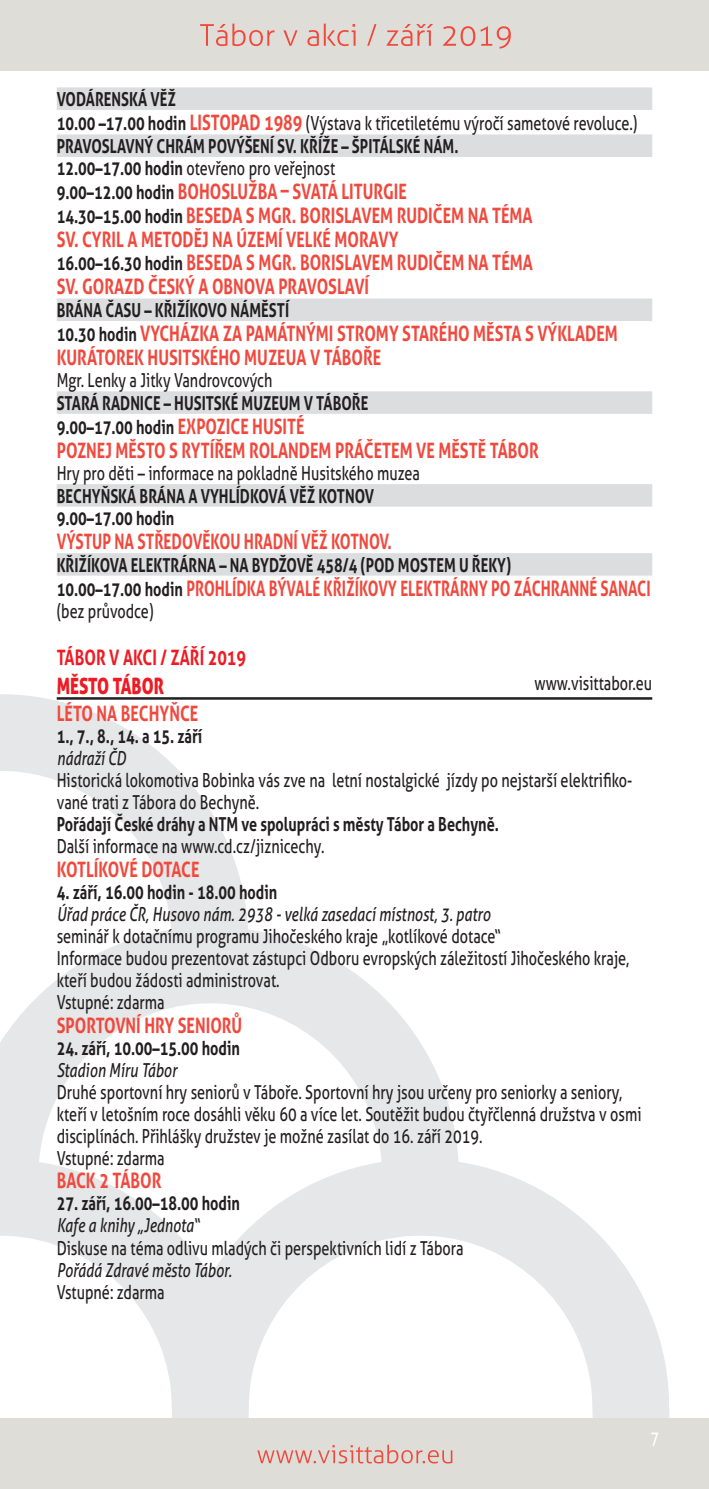
<style>
.page{position:relative;width:709px;height:1489px;background:#fff}
.page>*{position:absolute;margin:0;border:0;box-sizing:border-box;transform-origin:0 0}
.t1{font:22.5px "Aller Display";color:#ed1c24;scale:.75 1}
.t2{font:700 21.25px/23.8px "Aller";color:#f0493e;scale:.75 1}
.t3{font:700 21.25px "Aller";color:#f0493e;scale:.7 1}
.t4{font:700 21.25px "Aller";color:#f0493e;scale:.71 1}
.t5{font:700 21.25px "Aller";color:#ed1c24;scale:.75 1}
.t6{font:700 21.25px "Aller";letter-spacing:-.025em;color:#f0493e;scale:.75 1}
.t7{font:19.25px/22px "Aller";color:#231f20;scale:.75 1}
.t8{font:700 19.25px/23px "Aller";color:#231f20;scale:.75 1}
.t9{font:italic 19.25px "Aller";color:#231f20;scale:.75 1}
.t10{font:19.25px "Aller";color:#fff;scale:.75 1}
.s1{font-size:21.25px;color:#f0493e}
.s2{font-weight:400}
.s3{font-size:19.25px;color:#231f20}
</style>
<div class="page">
<svg style="left:0;top:694px;width:669px;height:723px"></svg>
<div style="left:0;top:0;width:709px;height:71px;background:#deddd7"></div>
<div style="left:0;top:1417px;width:709px;height:71px;background:#deddd7"></div>
<svg style="left:200px;top:24px;width:74px;height:22px"></svg>
<svg style="left:283px;top:30px;width:14px;height:16px"></svg>
<svg style="left:307px;top:24px;width:48px;height:22px"></svg>
<svg style="left:367px;top:24px;width:9px;height:22px"></svg>
<svg style="left:386px;top:24px;width:47px;height:22px"></svg>
<svg style="left:443px;top:26px;width:68px;height:23px"></svg>
<svg style="left:257px;top:1444px;width:195px;height:19px"></svg>
<div style="left:57px;top:87px;width:595px;height:23px;background:#dcddde"></div>
<div style="left:57px;top:134px;width:595px;height:23px;background:#dcddde"></div>
<div style="left:57px;top:298px;width:595px;height:23px;background:#dcddde"></div>
<div style="left:57px;top:391px;width:595px;height:23px;background:#dcddde"></div>
<div style="left:57px;top:484px;width:595px;height:22px;background:#dcddde"></div>
<div style="left:57px;top:553px;width:595px;height:22px;background:#dcddde"></div>
<hr style="left:57px;top:697px;width:595px;height:2px;background:#231f20">
<p class="t8" style="left:57px;top:88px;width:776px">VODÁRENSKÁ VĚŽ<br>10.00 –17.00 hodin <span class="s1">LISTOPAD 1989</span> <span class="s2">(Výstava k třicetiletému výročí sametové revoluce.)<br></span>PRAVOSLAVNÝ CHRÁM POVÝŠENÍ SV. KŘÍŽE – ŠPITÁLSKÉ NÁM.<br>12.00–17.00 hodin <span class="s2">otevřeno pro veřejnost</span></p>
<p class="t2" style="left:57px;top:180px;width:636px"><span class="s3">9.00–12.00 hodin</span> BOHOSLUŽBA – SVATÁ LITURGIE<br><span class="s3">14.30–15.00 hodin</span> BESEDA S MGR. BORISLAVEM RUDIČEM NA TÉMA SV. CYRIL A METODĚJ NA ÚZEMÍ VELKÉ MORAVY<br><span class="s3">16.00–16.30 hodin</span> BESEDA S MGR. BORISLAVEM RUDIČEM NA TÉMA SV. GORAZD ČESKÝ A OBNOVA PRAVOSLAVÍ</p>
<p class="t8" style="left:57px;top:299px;width:311px">BRÁNA ČASU – KŘIŽÍKOVO NÁMĚSTÍ</p>
<p class="t2" style="left:57px;top:322px;width:749px"><span class="s3">10.30 hodin</span> VYCHÁZKA ZA PAMÁTNÝMI STROMY STARÉHO MĚSTA S VÝKLADEM<br>KURÁTOREK HUSITSKÉHO MUZEUA V TÁBOŘE</p>
<p class="t7" style="left:57px;top:369px;width:289px">Mgr. Lenky a Jitky Vandrovcových</p>
<p class="t8" style="left:57px;top:392px;width:417px;line-height:23.8px">STARÁ RADNICE – HUSITSKÉ MUZEUM V TÁBOŘE<br>9.00–17.00 hodin <span class="s1">EXPOZICE HUSITÉ</span></p>
<p class="t2" style="left:57px;top:438px;width:644px">POZNEJ MĚSTO S RYTÍŘEM ROLANDEM PRÁČETEM VE MĚSTĚ TÁBOR</p>
<p class="t7" style="left:57px;top:462px;width:485px">Hry pro děti – informace na pokladně Husitského muzea</p>
<p class="t8" style="left:57px;top:485px;width:424px;line-height:22px">BECHYŇSKÁ BRÁNA A VYHLÍDKOVÁ VĚŽ KOTNOV<br>9.00–17.00 hodin</p>
<p class="t4" style="left:57px;top:529px;width:474px">VÝSTUP NA STŘEDOVĚKOU HRADNÍ VĚŽ KOTNOV.</p>
<p class="t8" style="left:57px;top:554px;width:607px">KŘIŽÍKOVA ELEKTRÁRNA – NA BYDŽOVĚ 458/4 (POD MOSTEM U ŘEKY)</p>
<p class="t3" style="left:57px;top:576px;width:850px"><span class="s3">10.00–17.00 hodin</span> PROHLÍDKA BÝVALÉ KŘIŽÍKOVY ELEKTRÁRNY PO ZÁCHRANNÉ SANACI</p>
<p class="t7" style="left:57px;top:600px;width:131px">(bez průvodce)</p>
<p class="t5" style="left:57px;top:645px;width:254px">TÁBOR V AKCI / ZÁŘÍ 2019</p>
<p class="t1" style="left:57px;top:673px;width:145px">MĚSTO TÁBOR</p>
<p class="t7" style="left:534px;top:672px;width:158px">www.visittabor.eu</p>
<p class="t2" style="left:57px;top:701px;width:190px">LÉTO NA BECHYŇCE</p>
<p class="t8" style="left:57px;top:724px;width:196px">1., 7., 8., 14. a 15. září</p>
<p class="t9" style="left:57px;top:747px;width:94px">nádraží ČD</p>
<p class="t7" style="left:57px;top:769px;width:769px">Historická lokomotiva Bobinka vás zve na letní nostalgické jízdy po nejstarší elektrifiko&shy;vané trati z Tábora do Bechyně.</p>
<p class="t8" style="left:57px;top:812px;width:591px">Pořádají České dráhy a NTM ve spolupráci s městy Tábor a Bechyně.</p>
<p class="t7" style="left:57px;top:835px;width:358px">Další informace na www.cd.cz/jiznicechy.</p>
<p class="t6" style="left:57px;top:856px;width:192px">KOTLÍKOVÉ DOTACE</p>
<p class="t8" style="left:57px;top:880px;width:295px">4. září, 16.00 hodin - 18.00 hodin</p>
<p class="t9" style="left:57px;top:902px;width:580px">Úřad práce ČR, Husovo nám. 2938 - velká zasedací místnost, 3. patro</p>
<p class="t7" style="left:57px;top:925px;width:765px">seminář k dotačnímu programu Jihočeského kraje „kotlíkové dotace“<br>Informace budou prezentovat zástupci Odboru evropských záležitostí Jihočeského kraje, kteří budou žádosti administrovat.<br>Vstupné: zdarma</p>
<p class="t2" style="left:57px;top:1013px;width:249px">SPORTOVNÍ HRY SENIORŮ</p>
<p class="t8" style="left:57px;top:1036px;width:246px">24. září, 10.00–15.00 hodin</p>
<p class="t9" style="left:57px;top:1058px;width:162px">Stadion Míru Tábor</p>
<p class="t7" style="left:57px;top:1080px;width:781px">Druhé sportovní hry seniorů v Táboře. Sportovní hry jsou určeny pro seniorky a seniory, kteří v letošním roce dosáhli věku 60 a více let. Soutěžit budou čtyřčlenná družstva v osmi disciplínách. Přihlášky družstev je možné zasílat do 16. září 2019.<br>Vstupné: zdarma</p>
<p class="t2" style="left:57px;top:1169px;width:141px">BACK 2 TÁBOR</p>
<p class="t8" style="left:57px;top:1192px;width:246px">27. září, 16.00–18.00 hodin</p>
<p class="t9" style="left:57px;top:1214px;width:192px">Kafe a knihy „Jednota“</p>
<p class="t7" style="left:57px;top:1236px;width:544px">Diskuse na téma odlivu mladých či perspektivních lidí z Tábora</p>
<p class="t9" style="left:57px;top:1258px;width:235px">Pořádá Zdravé město Tábor.</p>
<p class="t7" style="left:57px;top:1280px;width:145px">Vstupné: zdarma</p>
<p class="t10" style="left:650px;top:1426px;width:13px">7</p>
</div>
